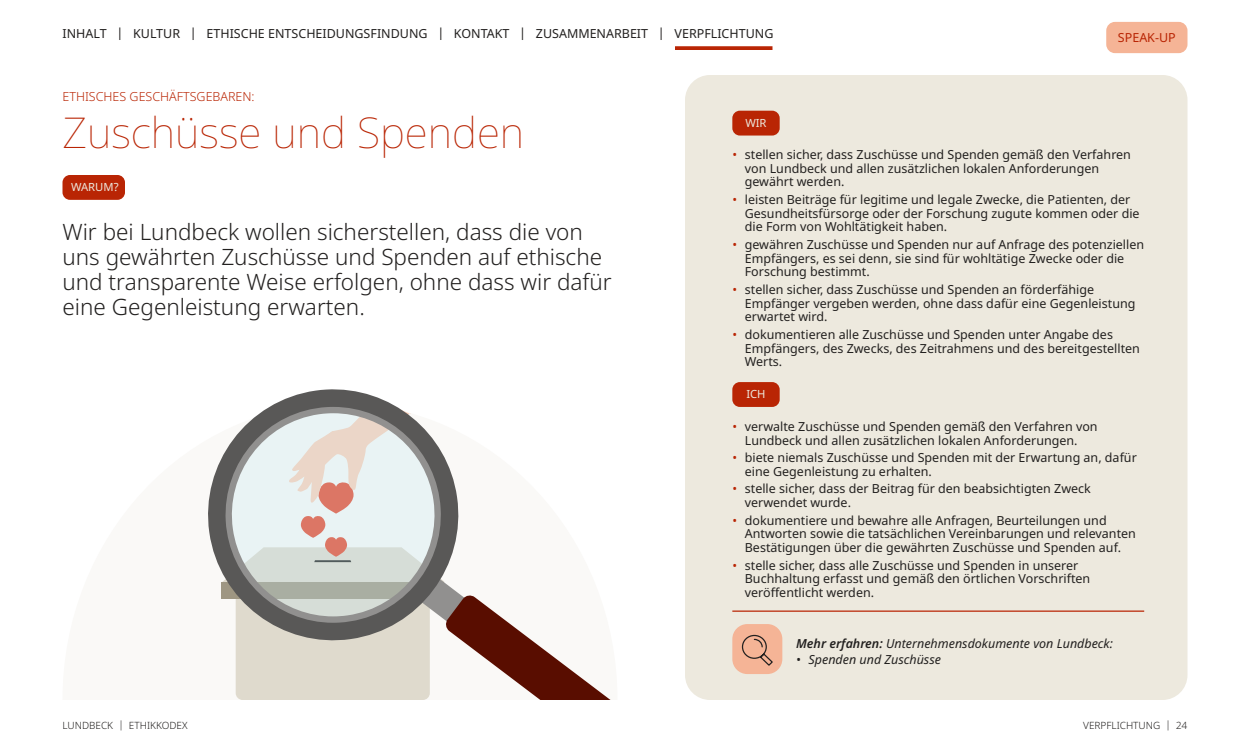
<style>
.page{position:relative;width:1250px;height:750px;background:#fff}
.page>*{position:absolute;margin:0;border:0;box-sizing:border-box;transform-origin:0 0}
.t1{font:100 42.5px "Noto Sans";color:#b92504}
.t2{font:300 22.5px/25px "Noto Sans";color:#22201f}
.t3{font:12.5px/13.8px "Noto Sans";color:#22201f}
.t4{font:italic 12.5px "Noto Sans";color:#22201f}
.t5{font:300 12.5px "Noto Sans";color:#b92504}
.t6{font:12.5px "Noto Sans";color:#b92504}
.t7{font:11.25px "Noto Sans";color:#ede9de}
.t8{font:300 10px "Noto Sans";color:#22201f}
.s1{color:#b92504}
.s2{font-weight:600}
</style>
<div class="page">
<div style="left:1106px;top:22px;width:82px;height:31px;background:#f5b496;border-radius:9px"></div>
<svg style="left:675px;top:46px;width:97px;height:4px"></svg>
<div style="left:685px;top:75px;width:503px;height:625px;background:#ede9de;border-radius:25px"></div>
<div style="left:62px;top:175px;width:63px;height:25px;background:#b92504;border-radius:8px"></div>
<hr style="left:732px;top:611px;width:412px;height:1px;background:#b92504">
<div style="left:732px;top:624px;width:50px;height:50px;background:#f5b496;border-radius:15px"></div>
<svg style="left:741px;top:634px;width:32px;height:32px"></svg>
<div style="left:732px;top:382px;width:48px;height:25px;background:#b92504;border-radius:8px"></div>
<div style="left:732px;top:111px;width:48px;height:25px;background:#b92504;border-radius:8px"></div>
<svg style="left:235px;top:595px;width:376px;height:105px"></svg>
<svg style="left:208px;top:389px;width:259px;height:260px"></svg>
<svg style="left:222px;top:407px;width:222px;height:216px;background:#c4c4c1"></svg>
<p class="t3" style="left:116px;top:27px;width:658px">| KULTUR | ETHISCHE ENTSCHEIDUNGSFINDUNG | KONTAKT | ZUSAMMENARBEIT | VERPFLICHTUNG</p>
<p class="t3" style="left:63px;top:27px;width:46px">INHALT</p>
<p class="t6" style="left:1118px;top:28px;width:59px">SPEAK-UP</p>
<p class="t5" style="left:62px;top:88px;width:194px">ETHISCHES GESCHÄFTSGEBAREN:</p>
<h1 class="t1" style="left:62px;top:102px;width:463px">Zuschüsse und Spenden</h1>
<p class="t7" style="left:71px;top:179px;width:49px">WARUM?</p>
<h2 class="t2" style="left:62px;top:220px;width:551px">Wir bei Lundbeck wollen sicherstellen, dass die von uns gewährten Zuschüsse und Spenden auf ethische und transparente Weise erfolgen, ohne dass wir dafür eine Gegenleistung erwarten.</h2>
<p class="t8" style="left:62px;top:719px;width:127px">LUNDBECK | ETHIKKODEX</p>
<p class="t7" style="left:745px;top:115px;width:23px">WIR</p>
<p class="t3" style="left:745px;top:148px;width:388px;text-indent:-12px"><span class="s1">•</span> stellen sicher, dass Zuschüsse und Spenden gemäß den Verfahren von Lundbeck und allen zusätzlichen lokalen Anforderungen gewährt werden.</p>
<p class="t3" style="left:745px;top:193px;width:396px;text-indent:-12px"><span class="s1">•</span> leisten Beiträge für legitime und legale Zwecke, die Patienten, der<br>Gesundheitsfürsorge oder der Forschung zugute kommen oder die die Form von Wohltätigkeit haben.</p>
<p class="t3" style="left:745px;top:238px;width:401px;text-indent:-12px"><span class="s1">•</span> gewähren Zuschüsse und Spenden nur auf Anfrage des potenziellen<br>Empfängers, es sei denn, sie sind für wohltätige Zwecke oder die<br>Forschung bestimmt.</p>
<p class="t3" style="left:745px;top:283px;width:392px;text-indent:-12px"><span class="s1">•</span> stellen sicher, dass Zuschüsse und Spenden an förderfähige<br>Empfänger vergeben werden, ohne dass dafür eine Gegenleistung erwartet wird.</p>
<p class="t3" style="left:745px;top:328px;width:397px;text-indent:-12px"><span class="s1">•</span> dokumentieren alle Zuschüsse und Spenden unter Angabe des<br>Empfängers, des Zwecks, des Zeitrahmens und des bereitgestellten<br>Werts.</p>
<p class="t7" style="left:746px;top:386px;width:21px">ICH</p>
<p class="t3" style="left:745px;top:420px;width:354px;text-indent:-12px"><span class="s1">•</span> verwalte Zuschüsse und Spenden gemäß den Verfahren von<br>Lundbeck und allen zusätzlichen lokalen Anforderungen.</p>
<p class="t3" style="left:745px;top:451px;width:394px;text-indent:-12px"><span class="s1">•</span> biete niemals Zuschüsse und Spenden mit der Erwartung an, dafür eine Gegenleistung zu erhalten.</p>
<p class="t3" style="left:745px;top:482px;width:348px;text-indent:-12px"><span class="s1">•</span> stelle sicher, dass der Beitrag für den beabsichtigten Zweck verwendet wurde.</p>
<p class="t3" style="left:745px;top:514px;width:393px;text-indent:-12px"><span class="s1">•</span> dokumentiere und bewahre alle Anfragen, Beurteilungen und<br>Antworten sowie die tatsächlichen Vereinbarungen und relevanten<br>Bestätigungen über die gewährten Zuschüsse und Spenden auf.</p>
<p class="t3" style="left:745px;top:559px;width:347px;text-indent:-12px"><span class="s1">•</span> stelle sicher, dass alle Zuschüsse und Spenden in unserer<br>Buchhaltung erfasst und gemäß den örtlichen Vorschriften veröffentlicht werden.</p>
<p class="t4" style="left:796px;top:635px;width:318px"><span class="s2">Mehr erfahren:</span> Unternehmensdokumente von Lundbeck:</p>
<p class="t4" style="left:796px;top:650px;width:146px">• Spenden und Zuschüsse</p>
<p class="t8" style="left:1083px;top:719px;width:106px">VERPFLICHTUNG | 24</p>
</div>
